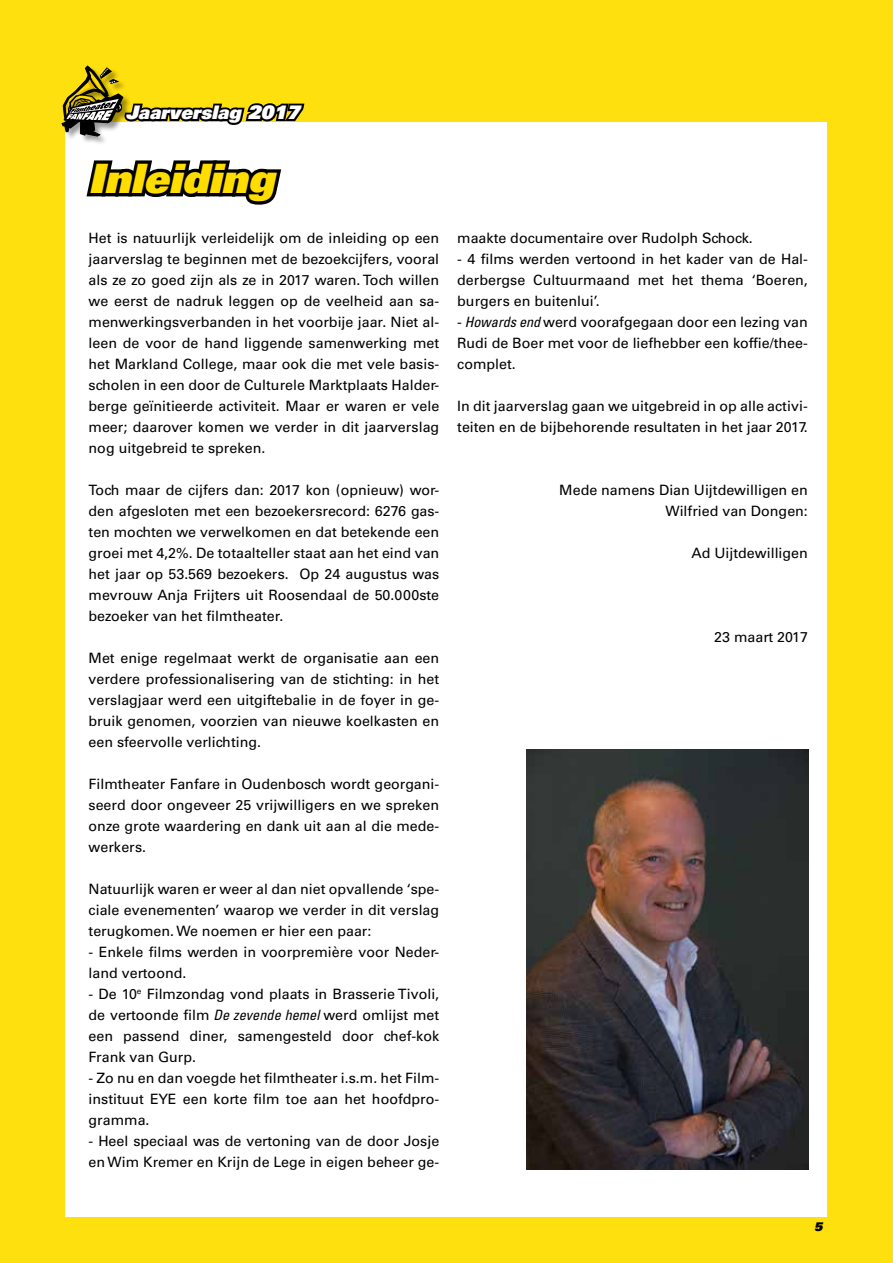
<style>
.page{position:relative;width:893px;height:1263px;background:#ffe00f}
.page>*{position:absolute;margin:0;border:0;box-sizing:border-box;transform-origin:0 0}
.t1{font:40.5px "Univers LT Std X Black Obl";color:#fd0}
.t2{font:18.6px "Univers LT Std X Black Obl";color:#fff}
.t3{font:14.25px/21px "Univers LT Std";color:#000;text-align:justify}
.t4{font:12px "Univers LT Std X Black Obl";color:#000}
.s1{font-style:italic;font-stretch:condensed}
</style>
<div class="page">
<div style="left:66px;top:122px;width:761px;height:1094px;background:#fff"></div>
<div style="left:62px;top:66px;width:70px;height:79px;background:#000;opacity:.39"></div>
<svg style="left:62px;top:66px;width:243px;height:73px"></svg>
<svg style="left:86px;top:160px;width:196px;height:45px"></svg>
<img style="left:527px;top:749px;width:281px;height:420px">
<h2 class="t2" style="left:126px;top:100px;width:176px">Jaarverslag 2017</h2>
<h1 class="t1" style="left:89px;top:152px;width:187px">Inleiding</h1>
<p class="t3" style="left:89px;top:228px;width:352px">Het is natuurlijk verleidelijk om de inleiding op een jaarverslag te beginnen met de bezoekcijfers, vooral als ze zo goed zijn als ze in 2017 waren. Toch willen we eerst de nadruk leggen op de veelheid aan sa&shy;menwerkingsverbanden in het voorbije jaar. Niet al&shy;leen de voor de hand liggende samenwerking met het Markland College, maar ook die met vele basis&shy;scholen in een door de Culturele Marktplaats Halder&shy;berge geïnitieerde activiteit. Maar er waren er vele meer; daarover komen we verder in dit jaarverslag nog uitgebreid te spreken.</p>
<p class="t3" style="left:89px;top:480px;width:352px">Toch maar de cijfers dan: 2017 kon (opnieuw) wor&shy;den afgesloten met een bezoekersrecord: 6276 gas&shy;ten mochten we verwelkomen en dat betekende een groei met 4,2%. De totaalteller staat aan het eind van het jaar op 53.569 bezoekers. Op 24 augustus was mevrouw Anja Frijters uit Roosendaal de 50.000ste bezoeker van het filmtheater.</p>
<p class="t3" style="left:89px;top:648px;width:352px">Met enige regelmaat werkt de organisatie aan een verdere professionalisering van de stichting: in het verslagjaar werd een uitgiftebalie in de foyer in ge&shy;bruik genomen, voorzien van nieuwe koelkasten en een sfeervolle verlichting.</p>
<p class="t3" style="left:89px;top:774px;width:352px">Filmtheater Fanfare in Oudenbosch wordt georgani&shy;seerd door ongeveer 25 vrijwilligers en we spreken onze grote waardering en dank uit aan al die mede&shy;werkers.</p>
<p class="t3" style="left:89px;top:879px;width:352px">Natuurlijk waren er weer al dan niet opvallende ‘spe&shy;ciale evenementen’ waarop we verder in dit verslag terugkomen. We noemen er hier een paar:</p>
<p class="t3" style="left:89px;top:942px;width:352px">- Enkele films werden in voorpremière voor Neder&shy;land vertoond.</p>
<p class="t3" style="left:89px;top:984px;width:352px">- De 10<sup>e</sup> Filmzondag vond plaats in Brasserie Tivoli, de vertoonde film <span class="s1">De zevende hemel</span> werd omlijst met een passend diner, samengesteld door chef-kok Frank van Gurp.</p>
<p class="t3" style="left:89px;top:1068px;width:352px">- Zo nu en dan voegde het filmtheater i.s.m. het Film&shy;instituut EYE een korte film toe aan het hoofdpro&shy;gramma.</p>
<p class="t3" style="left:89px;top:1131px;width:352px">- Heel speciaal was de vertoning van de door Josje en Wim Kremer en Krijn de Lege in eigen beheer ge-</p>
<p class="t3" style="left:457px;top:228px;width:297px">maakte documentaire over Rudolph Schock.</p>
<p class="t3" style="left:457px;top:249px;width:352px">- 4 films werden vertoond in het kader van de Hal&shy;derbergse Cultuurmaand met het thema ‘Boeren, burgers en buitenlui’.</p>
<p class="t3" style="left:457px;top:312px;width:352px">- <span class="s1">Howards end</span> werd voorafgegaan door een lezing van Rudi de Boer met voor de liefhebber een koffie/thee&shy;complet.</p>
<p class="t3" style="left:457px;top:396px;width:352px">In dit jaarverslag gaan we uitgebreid in op alle activi&shy;teiten en de bijbehorende resultaten in het jaar 2017.</p>
<p class="t3" style="left:559px;top:480px;width:250px;text-align:right">Mede namens Dian Uijtdewilligen en<br>Wilfried van Dongen:</p>
<p class="t3" style="left:691px;top:543px;width:118px">Ad Uijtdewilligen</p>
<p class="t3" style="left:714px;top:627px;width:95px">23 maart 2017</p>
<p class="t4" style="left:814px;top:1218px;width:10px">5</p>
</div>
